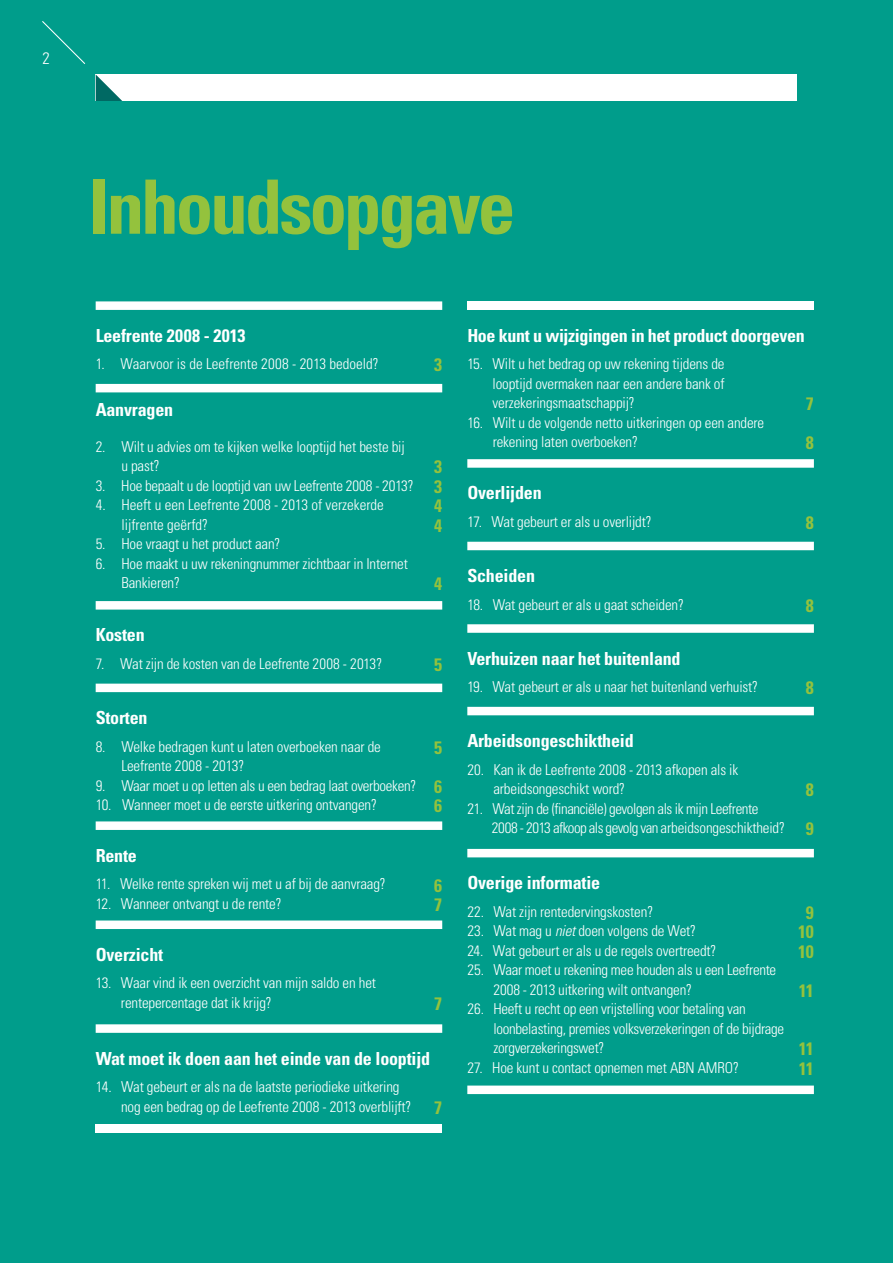
<style>
.page{position:relative;width:893px;height:1263px;background:#009d8b}
.page>*{position:absolute;margin:0;border:0;box-sizing:border-box;transform-origin:0 0}
.t1{font:700 condensed 75px "Univers LT Std";letter-spacing:-.04em;color:#94c23d}
.t2{font:700 condensed 18px "Univers LT Std";letter-spacing:-.01em;color:#fff}
.t3{font:700 condensed 18px/19.5px "Univers LT Std";letter-spacing:-.04em;color:#94c23d}
.t4{font:300 condensed 16.5px "Univers LT Std";color:#fff}
.t5{font:300 condensed 15px/19.5px "Univers LT Std";letter-spacing:-.01em;color:#fff}
.t6{font:300 condensed 15px/19.5px "Univers LT Std";letter-spacing:-.03em;color:#fff}
.s1{font-style:italic}
</style>
<div class="page">
<div style="left:96px;top:74px;width:701px;height:27px;background:#fff"></div>
<svg style="left:96px;top:75px;width:26px;height:26px"></svg>
<svg style="left:42px;top:21px;width:44px;height:43px"></svg>
<svg style="left:96px;top:301px;width:346px;height:91px"></svg>
<svg style="left:96px;top:601px;width:346px;height:9px;background:#f1f9f8"></svg>
<div style="left:96px;top:684px;width:346px;height:8px;background:#fff"></div>
<svg style="left:96px;top:821px;width:346px;height:9px;background:#f1f9f8"></svg>
<svg style="left:96px;top:920px;width:346px;height:9px;background:#f0f9f8"></svg>
<svg style="left:96px;top:1024px;width:346px;height:9px;background:#f1f9f8"></svg>
<div style="left:96px;top:1125px;width:346px;height:8px;background:#fff"></div>
<div style="left:467px;top:301px;width:347px;height:9px;background:#fff"></div>
<svg style="left:467px;top:459px;width:347px;height:9px;background:#f0f9f8"></svg>
<div style="left:467px;top:542px;width:347px;height:8px;background:#fff"></div>
<svg style="left:467px;top:624px;width:347px;height:9px;background:#f0f9f8"></svg>
<div style="left:467px;top:707px;width:347px;height:8px;background:#fff"></div>
<div style="left:467px;top:849px;width:347px;height:8px;background:#fff"></div>
<svg style="left:467px;top:1085px;width:347px;height:9px;background:#eef8f7"></svg>
<p class="t4" style="left:42px;top:48px;width:9px">2</p>
<h1 class="t1" style="left:89px;top:161px;width:428px">Inhoudsopgave</h1>
<p class="t2" style="left:96px;top:324px;width:151px">Leefrente 2008 - 2013</p>
<p class="t5" style="left:96px;top:354px;width:284px">1. Waarvoor is de Leefrente 2008 - 2013 bedoeld?</p>
<p class="t3" style="left:434px;top:355px;width:9px">3</p>
<p class="t2" style="left:96px;top:398px;width:79px">Aanvragen</p>
<p class="t5" style="left:121px;top:437px;width:285px;text-indent:-26px">2. Wilt u advies om te kijken welke looptijd het beste bij u past?</p>
<p class="t5" style="left:96px;top:476px;width:320px">3. Hoe bepaalt u de looptijd van uw Leefrente 2008 - 2013?</p>
<p class="t5" style="left:121px;top:495px;width:264px;text-indent:-26px">4. Heeft u een Leefrente 2008 - 2013 of verzekerde lijfrente geërfd?</p>
<p class="t5" style="left:96px;top:534px;width:186px">5. Hoe vraagt u het product aan?</p>
<p class="t5" style="left:121px;top:554px;width:288px;text-indent:-26px">6. Hoe maakt u uw rekeningnummer zichtbaar in Internet<br>Bankieren?</p>
<p class="t3" style="left:434px;top:457px;width:9px;text-align:justify">3<br>3<br>4<br>4</p>
<p class="t3" style="left:434px;top:574px;width:9px">4</p>
<p class="t2" style="left:96px;top:624px;width:51px">Kosten</p>
<p class="t5" style="left:96px;top:654px;width:288px">7. Wat zijn de kosten van de Leefrente 2008 - 2013?</p>
<p class="t3" style="left:434px;top:655px;width:9px">5</p>
<p class="t2" style="left:96px;top:706px;width:53px">Storten</p>
<p class="t5" style="left:121px;top:736px;width:261px;text-indent:-26px">8. Welke bedragen kunt u laten overboeken naar de<br>Leefrente 2008 - 2013?</p>
<p class="t5" style="left:96px;top:775px;width:322px">9. Waar moet u op letten als u een bedrag laat overboeken?</p>
<p class="t5" style="left:96px;top:795px;width:283px">10. Wanneer moet u de eerste uitkering ontvangen?</p>
<p class="t3" style="left:434px;top:728px;width:9px;line-height:39px">5<br>6</p>
<p class="t3" style="left:434px;top:796px;width:9px">6</p>
<p class="t2" style="left:96px;top:844px;width:43px">Rente</p>
<p class="t5" style="left:96px;top:874px;width:292px">11. Welke rente spreken wij met u af bij de aanvraag?</p>
<p class="t5" style="left:96px;top:894px;width:187px">12. Wanneer ontvangt u de rente?</p>
<p class="t2" style="left:96px;top:943px;width:69px">Overzicht</p>
<p class="t5" style="left:121px;top:973px;width:257px;text-indent:-25px">13. Waar vind ik een overzicht van mijn saldo en het rentepercentage dat ik krijg?</p>
<p class="t3" style="left:434px;top:875px;width:9px">6<br>7</p>
<p class="t3" style="left:434px;top:994px;width:9px">7</p>
<p class="t2" style="left:96px;top:1047px;width:336px">Wat moet ik doen aan het einde van de looptijd</p>
<p class="t5" style="left:121px;top:1077px;width:292px;text-indent:-25px">14. Wat gebeurt er als na de laatste periodieke uitkering nog een bedrag op de Leefrente 2008 - 2013 overblijft?</p>
<p class="t3" style="left:434px;top:1098px;width:9px">7</p>
<p class="t2" style="left:467px;top:324px;width:339px">Hoe kunt u wijzigingen in het product doorgeven</p>
<p class="t5" style="left:493px;top:354px;width:234px;text-align:justify;text-indent:-25px">15. Wilt u het bedrag op uw rekening tijdens de looptijd overmaken naar een andere bank of verzekeringsmaatschappij?</p>
<p class="t5" style="left:493px;top:413px;width:273px;text-indent:-25px">16. Wilt u de volgende netto uitkeringen op een andere rekening laten overboeken?</p>
<p class="t3" style="left:806px;top:384px;width:9px;line-height:39px">7<br>8</p>
<p class="t2" style="left:467px;top:482px;width:76px">Overlijden</p>
<p class="t5" style="left:467px;top:512px;width:186px">17. Wat gebeurt er als u overlijdt?</p>
<p class="t3" style="left:806px;top:513px;width:9px">8</p>
<p class="t2" style="left:467px;top:565px;width:69px">Scheiden</p>
<p class="t5" style="left:467px;top:595px;width:218px">18. Wat gebeurt er als u gaat scheiden?</p>
<p class="t3" style="left:806px;top:596px;width:9px">8</p>
<p class="t2" style="left:467px;top:647px;width:215px">Verhuizen naar het buitenland</p>
<p class="t5" style="left:467px;top:677px;width:292px">19. Wat gebeurt er als u naar het buitenland verhuist?</p>
<p class="t3" style="left:806px;top:677px;width:9px">8</p>
<p class="t2" style="left:467px;top:730px;width:168px">Arbeidsongeschiktheid</p>
<p class="t5" style="left:493px;top:760px;width:246px;text-indent:-26px">20. Kan ik de Leefrente 2008 - 2013 afkopen als ik arbeidsongeschikt word?</p>
<p class="t6" style="left:492px;top:799px;width:295px;text-indent:-25px">21. Wat zijn de (financiële) gevolgen als ik mijn Leefrente<br>2008 - 2013 afkoop als gevolg van arbeidsongeschiktheid?</p>
<p class="t3" style="left:806px;top:770px;width:9px;line-height:39px">8<br>9</p>
<p class="t2" style="left:467px;top:872px;width:134px">Overige informatie</p>
<p class="t5" style="left:467px;top:902px;width:187px">22. Wat zijn rentedervingskosten?</p>
<p class="t5" style="left:467px;top:921px;width:230px">23. Wat mag u <span class="s1">niet</span> doen volgens de Wet?</p>
<p class="t5" style="left:467px;top:941px;width:251px">24. Wat gebeurt er als u de regels overtreedt?</p>
<p class="t5" style="left:493px;top:960px;width:284px;text-indent:-26px">25. Waar moet u rekening mee houden als u een Leefrente<br>2008 - 2013 uitkering wilt ontvangen?</p>
<p class="t5" style="left:493px;top:999px;width:292px;text-indent:-26px">26. Heeft u recht op een vrijstelling voor betaling van loonbelasting, premies volksverzekeringen of de bijdrage zorgverzekeringswet?</p>
<p class="t5" style="left:467px;top:1058px;width:273px">27. Hoe kunt u contact opnemen met ABN AMRO?</p>
<p class="t3" style="left:798px;top:903px;width:17px;text-align:center">9<br>10<br>10</p>
<p class="t3" style="left:799px;top:981px;width:17px">11</p>
<p class="t3" style="left:799px;top:1039px;width:17px">11<br>11</p>
</div>
